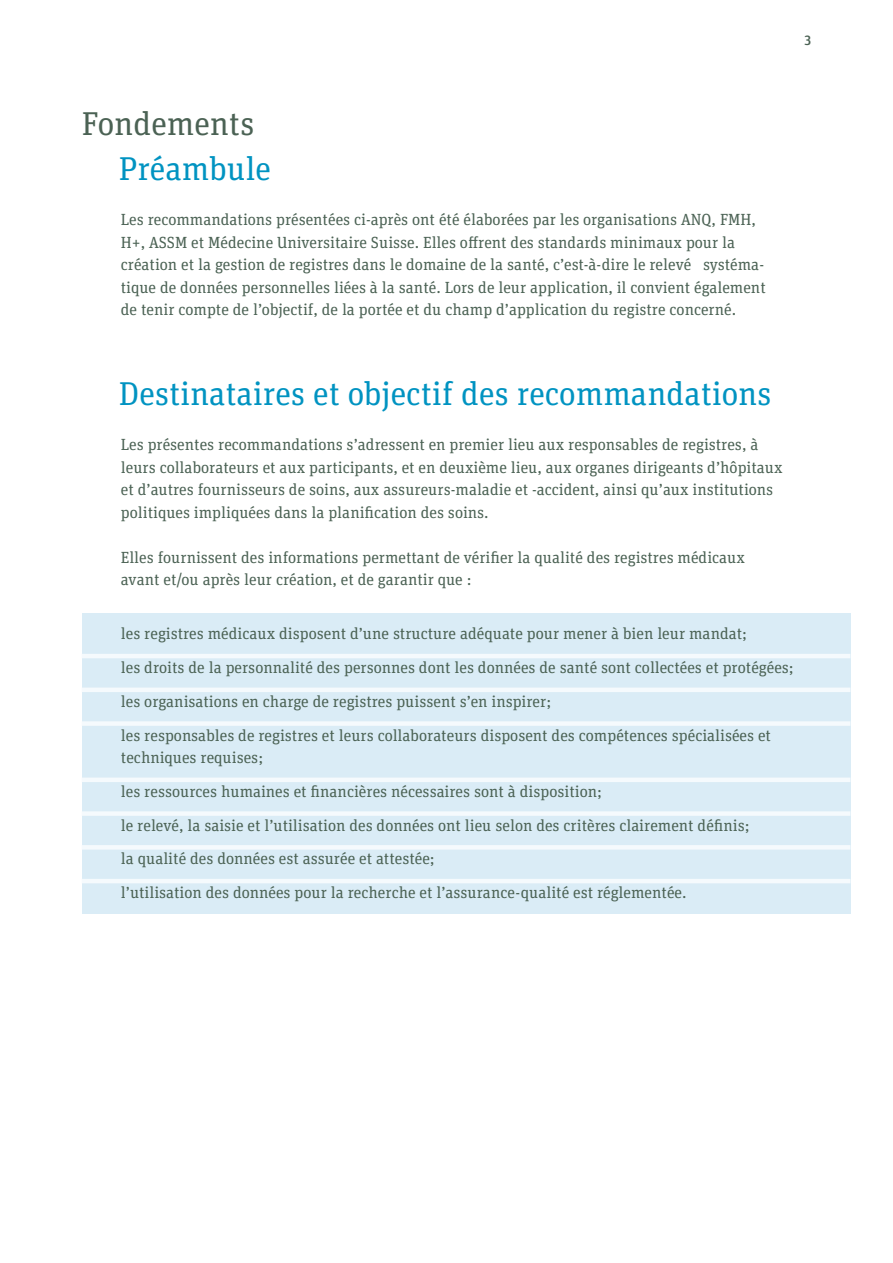
<style>
.page{position:relative;width:893px;height:1263px;background:#fff}
.page>*{position:absolute;margin:0;border:0;box-sizing:border-box;transform-origin:0 0}
.t1{font:33px "Unit Slab OT";color:#0093c1}
.t2{font:33px "Unit Slab OT";color:#4b6254}
.t3{font:16.2px/22.5px "Unit Slab OT";color:#4b6254}
.t4{font:500 13.5px "Unit Slab OT";color:#4b6254}
</style>
<div class="page">
<div style="left:82px;top:614px;width:768px;height:50px;background:#daecf6"></div>
<div style="left:82px;top:644px;width:768px;height:45px;background:#daecf6"></div>
<hr style="left:82px;top:654px;width:768px;height:4px;background:#f5fafd">
<div style="left:82px;top:678px;width:768px;height:45px;background:#daecf6"></div>
<div style="left:82px;top:687px;width:768px;height:5px;background:#f5fafd"></div>
<div style="left:82px;top:712px;width:768px;height:67px;background:#daecf6"></div>
<div style="left:82px;top:721px;width:768px;height:5px;background:#f5fafd"></div>
<div style="left:82px;top:768px;width:768px;height:45px;background:#daecf6"></div>
<div style="left:82px;top:777px;width:768px;height:5px;background:#f5fafd"></div>
<div style="left:82px;top:802px;width:768px;height:45px;background:#daecf6"></div>
<div style="left:82px;top:811px;width:768px;height:5px;background:#f5fafd"></div>
<div style="left:82px;top:836px;width:768px;height:44px;background:#daecf6"></div>
<hr style="left:82px;top:845px;width:768px;height:4px;background:#f5fafd">
<div style="left:82px;top:869px;width:768px;height:45px;background:#daecf6"></div>
<hr style="left:82px;top:879px;width:768px;height:4px;background:#f5fafd">
<p class="t4" style="left:804px;top:32px;width:8px">3</p>
<h1 class="t2" style="left:82px;top:103px;width:174px">Fondements</h1>
<h1 class="t1" style="left:119px;top:148px;width:154px">Préambule</h1>
<p class="t3" style="left:121px;top:208px;width:646px">Les recommandations présentées ci-après ont été élaborées par les organisations ANQ, FMH, H+, ASSM et Médecine Universitaire Suisse. Elles offrent des standards minimaux pour la création et la gestion de registres dans le domaine de la santé, c’est-à-dire le relevé systéma&shy;tique de données personnelles liées à la santé. Lors de leur application, il convient également de tenir compte de l’objectif, de la portée et du champ d’application du registre concerné.</p>
<h1 class="t1" style="left:119px;top:373px;width:654px">Destinataires et objectif des recommandations</h1>
<p class="t3" style="left:121px;top:433px;width:663px">Les présentes recommandations s’adressent en premier lieu aux responsables de registres, à leurs collaborateurs et aux participants, et en deuxième lieu, aux organes dirigeants d’hôpitaux et d’autres fournisseurs de soins, aux assureurs-maladie et -accident, ainsi qu’aux institutions politiques impliquées dans la planification des soins.</p>
<p class="t3" style="left:121px;top:546px;width:626px">Elles fournissent des informations permettant de vérifier la qualité des registres médicaux avant et/ou après leur création, et de garantir que :</p>
<p class="t3" style="left:121px;top:617px;width:674px;line-height:33.8px">les registres médicaux disposent d’une structure adéquate pour mener à bien leur mandat;<br>les droits de la personnalité des personnes dont les données de santé sont collectées et protégées; les organisations en charge de registres puissent s’en inspirer;<br>les responsables de registres et leurs collaborateurs disposent des compétences spécialisées et</p>
<p class="t3" style="left:121px;top:741px;width:630px;line-height:33.8px">techniques requises;<br>les ressources humaines et financières nécessaires sont à disposition;<br>le relevé, la saisie et l’utilisation des données ont lieu selon des critères clairement définis; la qualité des données est assurée et attestée;<br>l’utilisation des données pour la recherche et l’assurance-qualité est réglementée.</p>
</div>
